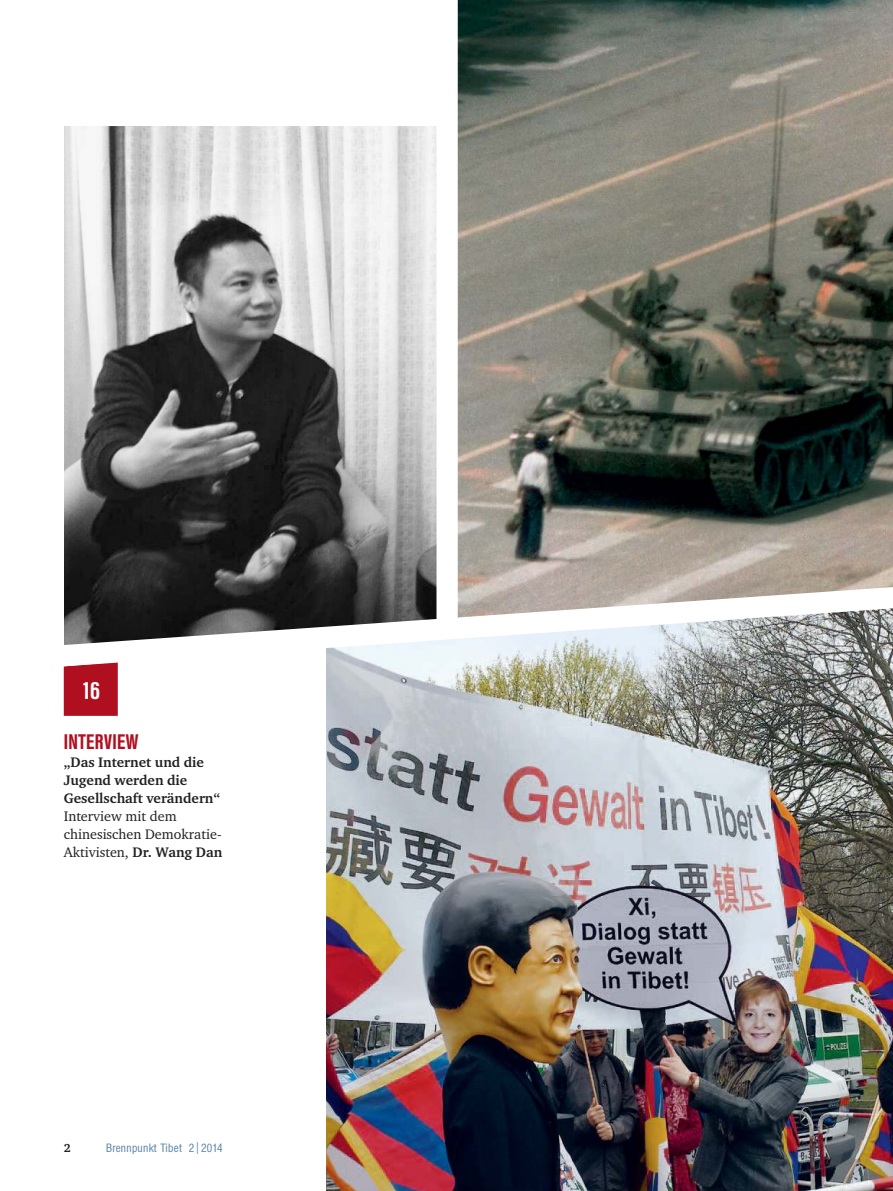
<style>
.page{position:relative;width:893px;height:1191px;background:#fff}
.page>*{position:absolute;margin:0;border:0;box-sizing:border-box;transform-origin:0 0}
.t1{font:500 24px "Helvetica Con BQ";color:#fff}
.t2{font:500 21px "Helvetica Con BQ";letter-spacing:.02em;color:#b00f1f}
.t3{font:14.25px/18px "Charter EF";color:#221f1f}
.t4{font:700 14.25px/18px "Charter EF";color:#221f1f}
.t5{font:300 12px "Helvetica Con BQ";letter-spacing:.025em;color:#5c85a9}
.t6{font:700 12px "Charter EF";color:#221f1f}
.s1{font-weight:700}
</style>
<div class="page">
<img style="left:64px;top:126px;width:372px;height:461px">
<img style="left:326px;top:671px;width:567px;height:520px">
<div style="left:64px;top:671px;width:54px;height:45px;background:#b00f1f"></div>
<img style="left:458px;top:0;width:435px;height:587px">
<svg style="left:63px;top:587px;width:830px;height:84px"></svg>
<div style="left:0;top:106px;width:64px;height:552px;background:#fff"></div>
<h1 class="t1" style="left:82px;top:678px;width:20px">16</h1>
<h2 class="t2" style="left:64px;top:731px;width:76px">INTERVIEW</h2>
<p class="t4" style="left:64px;top:754px;width:158px">„Das Internet und die<br>Jugend werden die<br>Gesellschaft verändern“</p>
<p class="t3" style="left:64px;top:808px;width:160px">Interview mit dem chinesischen Demokratie-<br>Aktivisten, <span class="s1">Dr. Wang Dan</span></p>
<p class="t6" style="left:64px;top:1143px;width:8px">2</p>
<p class="t5" style="left:106px;top:1141px;width:118px">Brennpunkt Tibet 2 | 2014</p>
</div>
